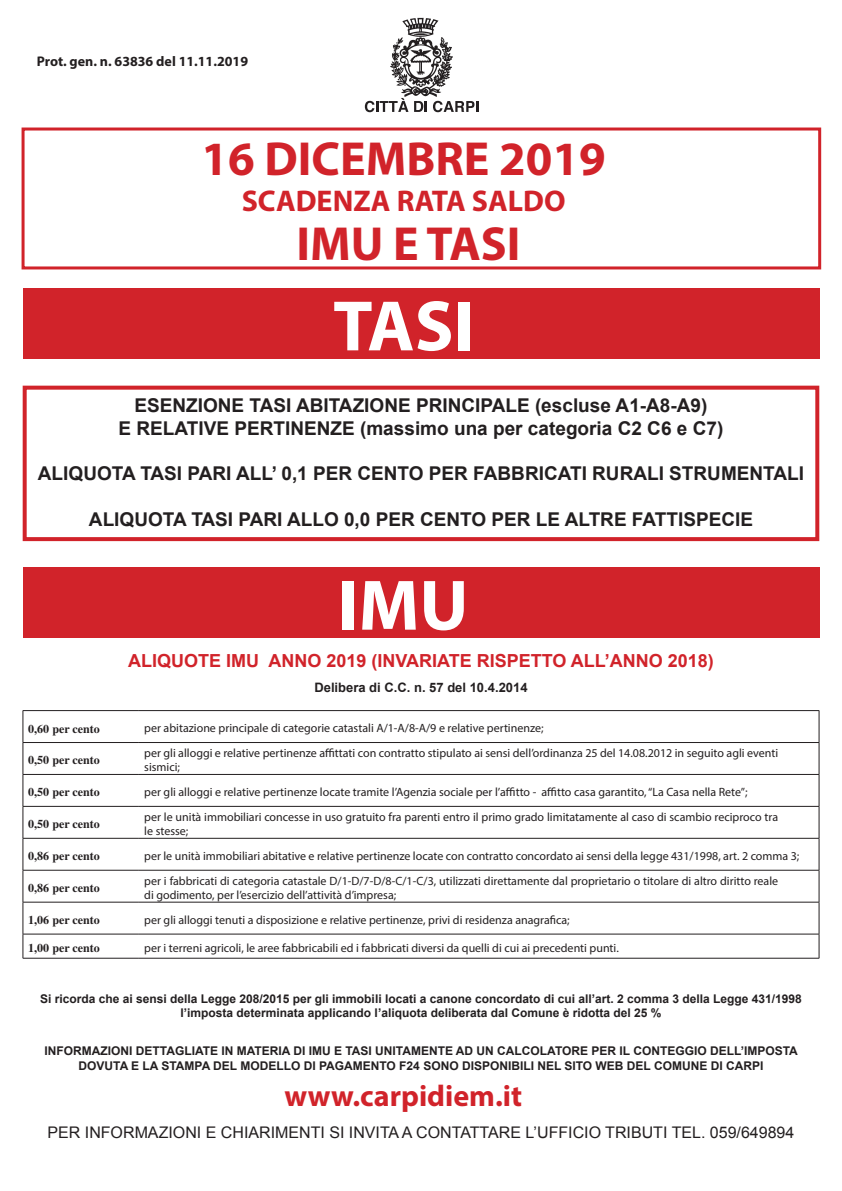
<style>
.page{position:relative;width:842px;height:1191px;background:#fff}
.page>*{position:absolute;margin:0;border:0;box-sizing:border-box;transform-origin:0 0}
.t1{font:700 72px "Myriad Pro";color:#fff}
.t2{font:700 48px "Myriad Pro";color:#d1232a}
.t3{font:700 30px "Myriad Pro";color:#d1232a}
.t4{font:700 19px/22.8px "Arial";color:#231f20;text-align:center}
.t5{font:700 18px "Arial";color:#d1232a}
.t6{font:16px "Arial";color:#231f20}
.t7{font:700 14px "Myriad Pro";color:#231f20}
.t8{font:700 13px "Arial";color:#231f20}
.t9{font:12px/14.4px "Myriad Pro";color:#231f20}
.t10{font:700 12px/14.4px "Arial";color:#231f20;text-align:center}
.t11{font:700 12px "Times";color:#231f20}
</style>
<div class="page">
<div style="left:22px;top:127px;width:799px;height:142px;border:3px solid #d1232a"></div>
<svg style="left:365px;top:18px;width:113px;height:94px"></svg>
<div style="left:23px;top:288px;width:797px;height:71px;background:#d1232a"></div>
<div style="left:23px;top:386px;width:796px;height:155px;border:4px solid #d1232a"></div>
<div style="left:23px;top:567px;width:796px;height:71px;background:#d1232a"></div>
<hr style="left:23px;top:711px;width:1px;height:31px;background:#231f20">
<hr style="left:819px;top:711px;width:1px;height:31px;background:#231f20">
<hr style="left:23px;top:742px;width:116px;height:1px;background:#231f20">
<hr style="left:23px;top:742px;width:1px;height:32px;background:#231f20">
<hr style="left:139px;top:742px;width:680px;height:1px;background:#231f20">
<hr style="left:819px;top:742px;width:1px;height:32px;background:#231f20">
<hr style="left:23px;top:774px;width:116px;height:1px;background:#231f20">
<hr style="left:23px;top:774px;width:1px;height:32px;background:#231f20">
<hr style="left:139px;top:774px;width:680px;height:1px;background:#231f20">
<hr style="left:819px;top:774px;width:1px;height:32px;background:#231f20">
<hr style="left:23px;top:806px;width:116px;height:1px;background:#231f20">
<hr style="left:23px;top:806px;width:1px;height:32px;background:#231f20">
<hr style="left:139px;top:806px;width:680px;height:1px;background:#231f20">
<hr style="left:819px;top:806px;width:1px;height:32px;background:#231f20">
<hr style="left:23px;top:838px;width:116px;height:1px;background:#231f20">
<hr style="left:23px;top:838px;width:1px;height:32px;background:#231f20">
<hr style="left:139px;top:838px;width:680px;height:1px;background:#231f20">
<hr style="left:819px;top:838px;width:1px;height:32px;background:#231f20">
<hr style="left:23px;top:870px;width:116px;height:1px;background:#231f20">
<hr style="left:139px;top:870px;width:680px;height:1px;background:#231f20">
<hr style="left:23px;top:902px;width:116px;height:1px;background:#231f20">
<hr style="left:139px;top:902px;width:680px;height:1px;background:#231f20">
<hr style="left:23px;top:933px;width:116px;height:1px;background:#231f20">
<hr style="left:139px;top:933px;width:680px;height:1px;background:#231f20">
<hr style="left:23px;top:958px;width:116px;height:1px;background:#231f20">
<hr style="left:139px;top:958px;width:680px;height:1px;background:#231f20">
<hr style="left:23px;top:870px;width:1px;height:32px;background:#231f20">
<hr style="left:819px;top:870px;width:1px;height:32px;background:#231f20">
<hr style="left:23px;top:902px;width:1px;height:31px;background:#231f20">
<hr style="left:819px;top:902px;width:1px;height:31px;background:#231f20">
<svg style="left:23px;top:934px;width:1px;height:24px"></svg>
<hr style="left:23px;top:710px;width:116px;height:1px;background:#231f20">
<hr style="left:139px;top:710px;width:680px;height:1px;background:#231f20">
<svg style="left:819px;top:934px;width:1px;height:24px"></svg>
<p class="t7" style="left:37px;top:52px;width:213px">Prot. gen. n. 63836 del 11.11.2019</p>
<h2 class="t2" style="left:201px;top:128px;width:406px">16 DICEMBRE 2019</h2>
<h3 class="t3" style="left:242px;top:181px;width:325px">SCADENZA RATA SALDO</h3>
<h2 class="t2" style="left:296px;top:213px;width:226px">IMU E TASI</h2>
<h1 class="t1" style="left:333px;top:279px;width:142px">TASI</h1>
<h3 class="t4" style="left:119px;top:394px;width:606px">ESENZIONE TASI ABITAZIONE PRINCIPALE (escluse A1-A8-A9)<br>E RELATIVE PERTINENZE (massimo una per categoria C2 C6 e C7)</h3>
<h3 class="t4" style="left:38px;top:463px;width:768px">ALIQUOTA TASI PARI ALL’ 0,1 PER CENTO PER FABBRICATI RURALI STRUMENTALI</h3>
<h3 class="t4" style="left:89px;top:508px;width:665px">ALIQUOTA TASI PARI ALLO 0,0 PER CENTO PER LE ALTRE FATTISPECIE</h3>
<h1 class="t1" style="left:338px;top:558px;width:132px">IMU</h1>
<h3 class="t5" style="left:128px;top:648px;width:587px">ALIQUOTE IMU ANNO 2019 (INVARIATE RISPETTO ALL’ANNO 2018)</h3>
<p class="t8" style="left:314px;top:679px;width:215px">Delibera di C.C. n. 57 del 10.4.2014</p>
<p class="t11" style="left:28px;top:721px;width:73px">0,60 per cento</p>
<p class="t9" style="left:144px;top:721px;width:401px">per abitazione principale di categorie catastali A/1-A/8-A/9 e relative pertinenze;</p>
<p class="t11" style="left:28px;top:753px;width:73px">0,50 per cento</p>
<p class="t9" style="left:144px;top:745px;width:635px">per gli alloggi e relative pertinenze affittati con contratto stipulato ai sensi dell’ordinanza 25 del 14.08.2012 in seguito agli eventi sismici;</p>
<p class="t11" style="left:28px;top:785px;width:73px">0,50 per cento</p>
<p class="t9" style="left:144px;top:785px;width:605px">per gli alloggi e relative pertinenze locate tramite l’Agenzia sociale per l’affitto - affitto casa garantito, “La Casa nella Rete”;</p>
<p class="t11" style="left:28px;top:817px;width:73px">0,50 per cento</p>
<p class="t9" style="left:144px;top:809px;width:635px">per le unità immobiliari concesse in uso gratuito fra parenti entro il primo grado limitatamente al caso di scambio reciproco tra le stesse;</p>
<p class="t11" style="left:28px;top:849px;width:73px">0,86 per cento</p>
<p class="t9" style="left:144px;top:848px;width:657px">per le unità immobiliari abitative e relative pertinenze locate con contratto concordato ai sensi della legge 431/1998, art. 2 comma 3;</p>
<p class="t11" style="left:28px;top:881px;width:73px">0,86 per cento</p>
<p class="t9" style="left:144px;top:873px;width:635px">per i fabbricati di categoria catastale D/1-D/7-D/8-C/1-C/3, utilizzati direttamente dal proprietario o titolare di altro diritto reale di godimento, per l’esercizio dell’attività d’impresa;</p>
<p class="t11" style="left:28px;top:913px;width:73px">1,06 per cento</p>
<p class="t9" style="left:144px;top:912px;width:427px">per gli alloggi tenuti a disposizione e relative pertinenze, privi di residenza anagrafica;</p>
<p class="t11" style="left:28px;top:941px;width:73px">1,00 per cento</p>
<p class="t9" style="left:144px;top:940px;width:476px">per i terreni agricoli, le aree fabbricabili ed i fabbricati diversi da quelli di cui ai precedenti punti.</p>
<p class="t10" style="left:40px;top:991px;width:763px">Si ricorda che ai sensi della Legge 208/2015 per gli immobili locati a canone concordato di cui all’art. 2 comma 3 della Legge 431/1998 l’imposta determinata applicando l’aliquota deliberata dal Comune è ridotta del 25 %</p>
<p class="t10" style="left:45px;top:1044px;width:755px">INFORMAZIONI DETTAGLIATE IN MATERIA DI IMU E TASI UNITAMENTE AD UN CALCOLATORE PER IL CONTEGGIO DELL’IMPOSTA<br>DOVUTA E LA STAMPA DEL MODELLO DI PAGAMENTO F24 SONO DISPONIBILI NEL SITO WEB DEL COMUNE DI CARPI</p>
<h3 class="t3" style="left:284px;top:1076px;width:239px">www.carpidiem.it</h3>
<h3 class="t6" style="left:48px;top:1121px;width:748px">PER INFORMAZIONI E CHIARIMENTI SI INVITA A CONTATTARE L’UFFICIO TRIBUTI TEL. 059/649894</h3>
</div>
